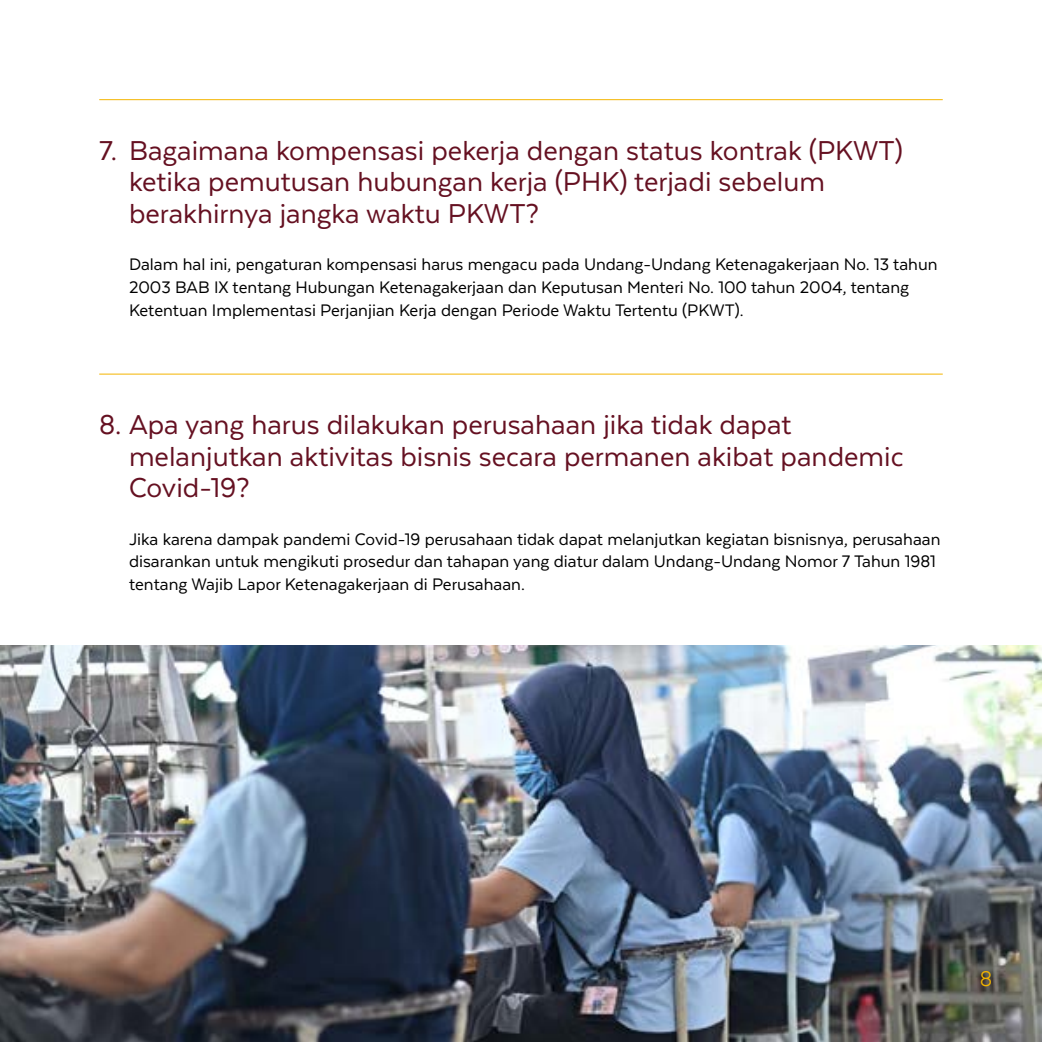
<style>
.page{position:relative;width:1042px;height:1042px;background:#fff}
.page>*{position:absolute;margin:0;border:0;box-sizing:border-box;transform-origin:0 0}
.t1{font:31.5px/31.5px "Texta";color:#651021}
.t2{font:24.5px "Texta";color:#f4b500}
.t3{font:19.25px/22.8px "Texta";color:#000}
</style>
<div class="page">
<img style="left:0;top:645px;width:1042px;height:397px">
<hr style="left:99px;top:99px;width:844px;height:1px;background:#f4b500">
<hr style="left:99px;top:374px;width:844px;height:1px;background:#f4b500">
<h1 class="t1" style="left:129px;top:134px;width:775px;text-indent:-30px">7. Bagaimana kompensasi pekerja dengan status kontrak (PKWT) ketika pemutusan hubungan kerja (PHK) terjadi sebelum berakhirnya jangka waktu PKWT?</h1>
<p class="t3" style="left:129px;top:253px;width:810px">Dalam hal ini, pengaturan kompensasi harus mengacu pada Undang-Undang Ketenagakerjaan No. 13 tahun<br>2003 BAB IX tentang Hubungan Ketenagakerjaan dan Keputusan Menteri No. 100 tahun 2004, tentang<br>Ketentuan Implementasi Perjanjian Kerja dengan Periode Waktu Tertentu (PKWT).</p>
<h1 class="t1" style="left:129px;top:408px;width:776px;text-indent:-30px">8. Apa yang harus dilakukan perusahaan jika tidak dapat melanjutkan aktivitas bisnis secara permanen akibat pandemic<br>Covid-19?</h1>
<p class="t3" style="left:129px;top:527px;width:813px">Jika karena dampak pandemi Covid-19 perusahaan tidak dapat melanjutkan kegiatan bisnisnya, perusahaan disarankan untuk mengikuti prosedur dan tahapan yang diatur dalam Undang-Undang Nomor 7 Tahun 1981 tentang Wajib Lapor Ketenagakerjaan di Perusahaan.</p>
<p class="t2" style="left:980px;top:966px;width:14px">8</p>
</div>
